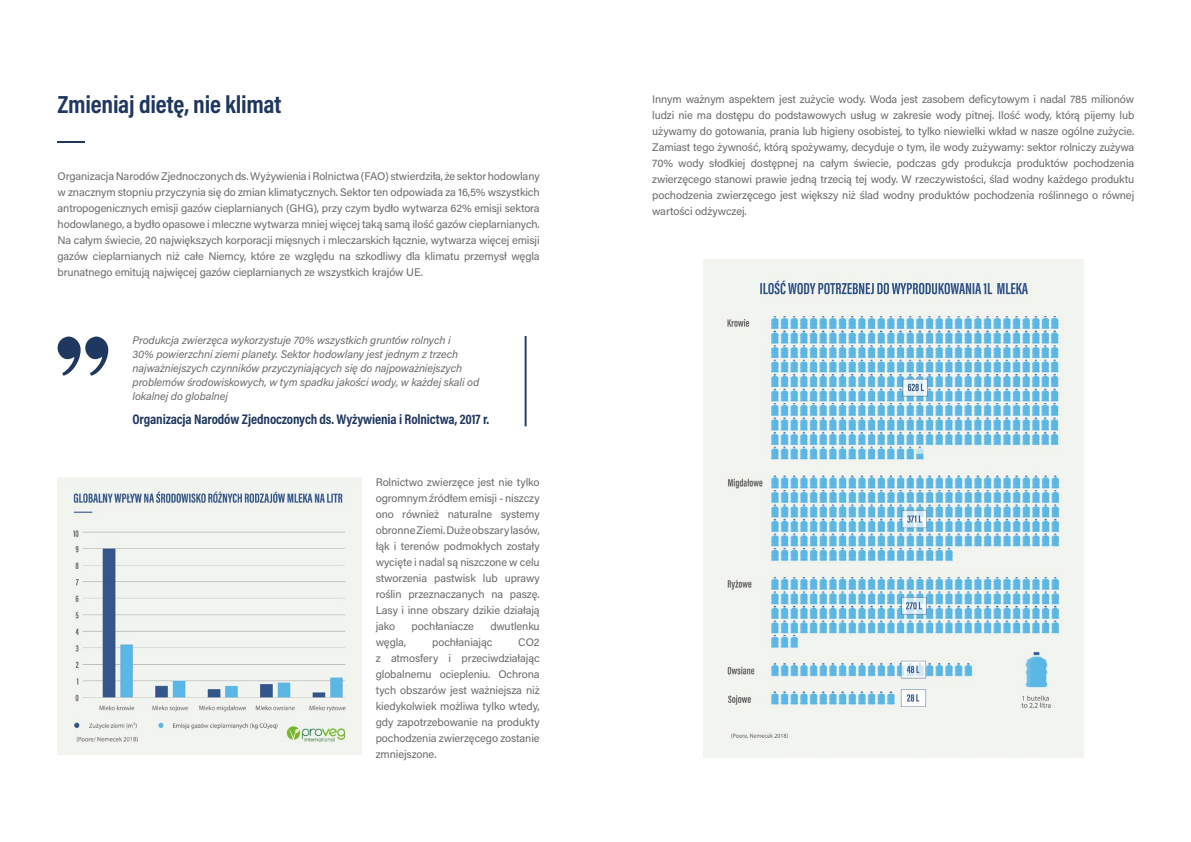
<style>
.page{position:relative;width:1191px;height:842px;background:#fff}
.page>*{position:absolute;margin:0;border:0;box-sizing:border-box;transform-origin:0 0}
.t1{font:700 25px "Acumin Pro Cond";letter-spacing:-.01em;color:#20375f}
.t2{font:700 14px "Acumin Pro Cond";letter-spacing:-.01em;color:#20375f}
.t3{font:11px/16px "Acumin Pro";letter-spacing:-.01em;color:#6c6a68;text-align:justify}
.t4{font:italic 11px/14px "Acumin Pro";letter-spacing:-.01em;color:#6c6a68}
</style>
<div class="page">
<hr style="left:58px;top:141px;width:27px;height:2px;background:#20375f">
<svg style="left:58px;top:337px;width:50px;height:39px"></svg>
<hr style="left:524px;top:336px;width:2px;height:90px;background:#244064">
<img style="left:58px;top:478px;width:303px;height:276px">
<img style="left:703px;top:259px;width:380px;height:498px">
<h1 class="t1" style="left:58px;top:88px;width:225px">Zmieniaj dietę, nie klimat</h1>
<p class="t3" style="left:58px;top:168px;width:483px">Organizacja Narodów Zjednoczonych ds. Wyżywienia i Rolnictwa (FAO) stwierdziła, że sektor hodowlany w znacznym stopniu przyczynia się do zmian klimatycznych. Sektor ten odpowiada za 16,5% wszystkich antropogenicznych emisji gazów cieplarnianych (GHG), przy czym bydło wytwarza 62% emisji sektora hodowlanego, a bydło opasowe i mleczne wytwarza mniej więcej taką samą ilość gazów cieplarnianych.<br>Na całym świecie, 20 największych korporacji mięsnych i mleczarskich łącznie, wytwarza więcej emisji gazów cieplarnianych niż całe Niemcy, które ze względu na szkodliwy dla klimatu przemysł węgla brunatnego emitują najwięcej gazów cieplarnianych ze wszystkich krajów UE.</p>
<p class="t4" style="left:133px;top:333px;width:348px">Produkcja zwierzęca wykorzystuje 70% wszystkich gruntów rolnych i<br>30% powierzchni ziemi planety. Sektor hodowlany jest jednym z trzech najważniejszych czynników przyczyniających się do najpoważniejszych problemów środowiskowych, w tym spadku jakości wody, w każdej skali od lokalnej do globalnej</p>
<p class="t2" style="left:133px;top:409px;width:358px">Organizacja Narodów Zjednoczonych ds. Wyżywienia i Rolnictwa, 2017 r.</p>
<p class="t3" style="left:376px;top:474px;width:165px">Rolnictwo zwierzęce jest nie tylko ogromnym źródłem emisji - niszczy ono również naturalne systemy obronne Ziemi. Duże obszary lasów, łąk i terenów podmokłych zostały wycięte i nadal są niszczone w celu stworzenia pastwisk lub uprawy roślin przeznaczanych na paszę.<br>Lasy i inne obszary dzikie działają jako</p>
<p class="t3" style="left:411px;top:618px;width:64px">pochłaniacze</p>
<p class="t3" style="left:490px;top:618px;width:51px">dwutlenku</p>
<p class="t3" style="left:376px;top:634px;width:32px">węgla,</p>
<p class="t3" style="left:432px;top:634px;width:62px">pochłaniając</p>
<p class="t3" style="left:376px;top:634px;width:165px;text-indent:142px">CO2 z atmosfery i przeciwdziałając globalnemu ociepleniu. Ochrona tych obszarów jest ważniejsza niż kiedykolwiek możliwa tylko wtedy, gdy zapotrzebowanie na produkty pochodzenia zwierzęcego zostanie zmniejszone.</p>
<p class="t3" style="left:652px;top:91px;width:483px">Innym ważnym aspektem jest zużycie wody. Woda jest zasobem deficytowym i nadal 785 milionów ludzi nie ma dostępu do podstawowych usług w zakresie wody pitnej. Ilość wody, którą pijemy lub używamy do gotowania, prania lub higieny osobistej, to tylko niewielki wkład w nasze ogólne zużycie.<br>Zamiast tego żywność, którą spożywamy, decyduje o tym, ile wody zużywamy: sektor rolniczy zużywa 70% wody słodkiej dostępnej na całym świecie, podczas gdy produkcja produktów pochodzenia zwierzęcego stanowi prawie jedną trzecią tej wody. W rzeczywistości, ślad wodny każdego produktu pochodzenia zwierzęcego jest większy niż ślad wodny produktów pochodzenia roślinnego o równej wartości odżywczej.</p>
</div>
